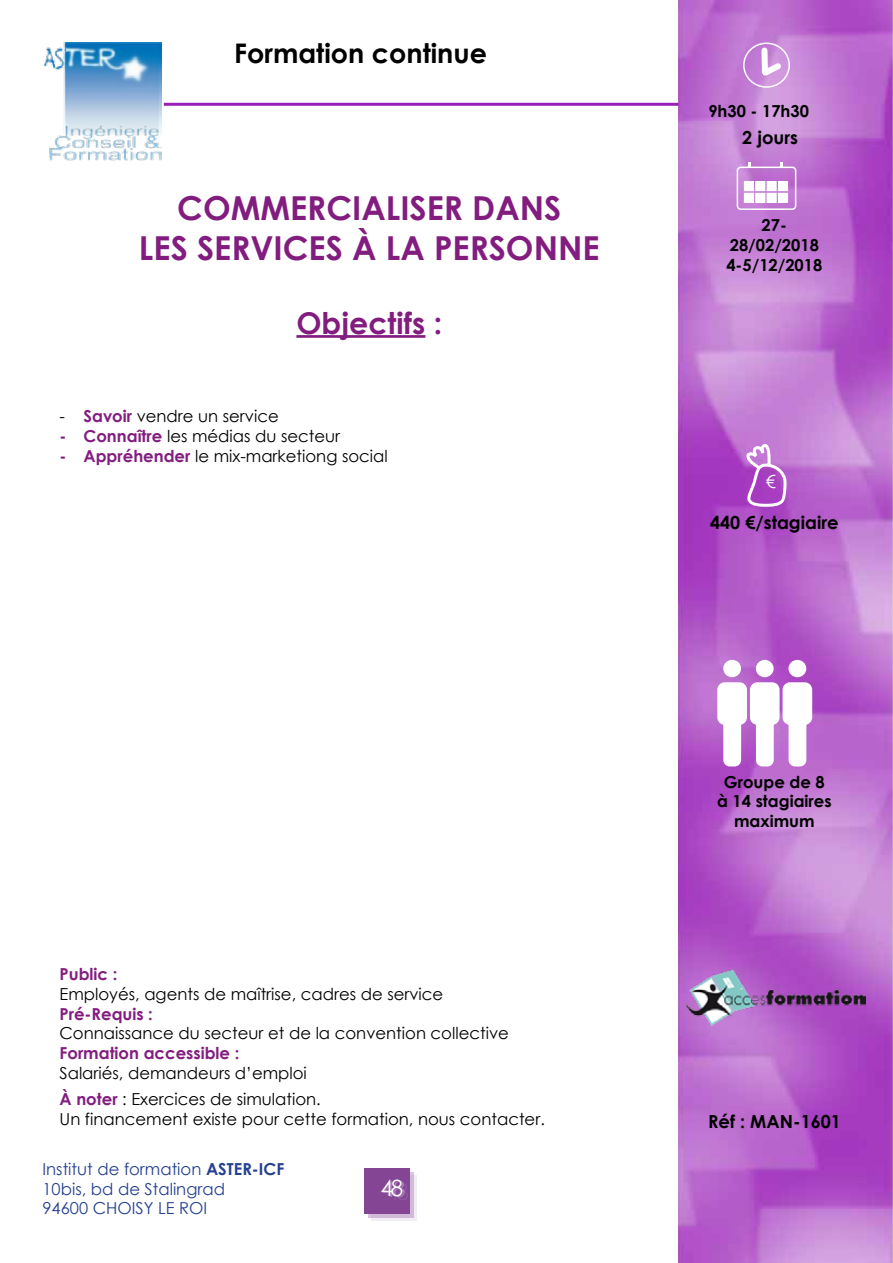
<style>
.page{position:relative;width:893px;height:1263px;background:#fff}
.page>*{position:absolute;margin:0;border:0;box-sizing:border-box;transform-origin:0 0}
.t1{font:700 33px/39.6px "Century Gothic";color:#821d7f;text-align:center}
.t2{font:700 30px "Century Gothic";color:#821d7f}
.t3{font:700 27px "Century Gothic";color:#000}
.t4{font:22.5px "Century Gothic";color:#fff}
.t5{font:22.5px "Minion Pro";color:#fff}
.t6{font:700 18px "Century Gothic";color:#000}
.t7{font:18px "Century Gothic";color:#fff}
.t8{font:16.5px/19.8px "Century Gothic";color:#000}
.t9{font:16.5px/19.8px "Century Gothic";color:#25408f}
.t10{font:700 16.5px/19.8px "Century Gothic";color:#000;text-align:center}
.t11{font:700 16.5px "Century Gothic";color:#821d7f}
.s1{font-weight:700;color:#821d7f}
.s2{font-weight:700}
</style>
<div class="page">
<img style="left:679px;top:0;width:214px;height:1263px">
<div style="left:365px;top:1168px;width:45px;height:45px;background:#834594"></div>
<div style="left:368px;top:1172px;width:46px;height:45px;background:#844694"></div>
<svg style="left:371px;top:1175px;width:45px;height:45px"></svg>
<hr style="left:164px;top:103px;width:515px;height:3px;background:#9820b6">
<div style="left:743px;top:43px;width:47px;height:45px;border:2px solid #fff;border-radius:50%"></div>
<svg style="left:757px;top:44px;width:29px;height:37px"></svg>
<svg style="left:746px;top:445px;width:43px;height:64px"></svg>
<div style="left:737px;top:167px;width:59px;height:43px;border:2px solid #fff;border-radius:3px"></div>
<div style="left:745px;top:182px;width:8px;height:8px;background:#fff"></div>
<div style="left:756px;top:182px;width:9px;height:8px;background:#fff"></div>
<div style="left:755px;top:181px;width:10px;height:10px;border:2px solid #fff"></div>
<div style="left:767px;top:182px;width:9px;height:8px;background:#fff"></div>
<div style="left:766px;top:181px;width:11px;height:10px;border:2px solid #fff"></div>
<div style="left:779px;top:182px;width:8px;height:8px;background:#fff"></div>
<div style="left:745px;top:194px;width:8px;height:8px;background:#fff"></div>
<div style="left:756px;top:194px;width:9px;height:8px;background:#fff"></div>
<div style="left:755px;top:193px;width:10px;height:10px;border:2px solid #fff"></div>
<div style="left:767px;top:194px;width:9px;height:8px;background:#fff"></div>
<div style="left:766px;top:193px;width:11px;height:10px;border:2px solid #fff"></div>
<div style="left:779px;top:194px;width:8px;height:8px;background:#fff"></div>
<div style="left:724px;top:661px;width:16px;height:15px;background:#fff;border-radius:50%"></div>
<div style="left:723px;top:660px;width:18px;height:17px;border:2px solid #fff;border-radius:50%"></div>
<div style="left:757px;top:661px;width:16px;height:15px;background:#fff;border-radius:50%"></div>
<div style="left:756px;top:660px;width:18px;height:17px;border:2px solid #fff;border-radius:50%"></div>
<div style="left:789px;top:661px;width:16px;height:15px;background:#fff;border-radius:50%"></div>
<div style="left:788px;top:660px;width:18px;height:17px;border:2px solid #fff;border-radius:50%"></div>
<svg style="left:717px;top:681px;width:96px;height:86px"></svg>
<img style="left:43px;top:43px;width:118px;height:118px">
<hr style="left:296px;top:335px;width:129px;height:3px;background:#821d7f">
<img style="left:684px;top:967px;width:182px;height:58px">
<h3 class="t3" style="left:234px;top:32px;width:254px">Formation continue</h3>
<h1 class="t1" style="left:139px;top:187px;width:462px">COMMERCIALISER DANS<br>LES SERVICES À LA PERSONNE</h1>
<h2 class="t2" style="left:296px;top:300px;width:147px">Objectifs :</h2>
<p class="t8" style="left:60px;top:406px;width:221px">- <span class="s1">Savoir</span> vendre un service</p>
<p class="t8" style="left:60px;top:426px;width:282px"><span class="s1">- Connaître</span> les médias du secteur</p>
<p class="t8" style="left:60px;top:446px;width:330px"><span class="s1">- Appréhender</span> le mix-marketiong social</p>
<p class="t11" style="left:60px;top:961px;width:59px">Public :</p>
<p class="t8" style="left:60px;top:984px;width:385px">Employés, agents de maîtrise, cadres de service</p>
<p class="t11" style="left:60px;top:1001px;width:95px">Pré-Requis :</p>
<p class="t8" style="left:60px;top:1023px;width:451px">Connaissance du secteur et de la convention collective</p>
<p class="t11" style="left:60px;top:1041px;width:181px">Formation accessible :</p>
<p class="t8" style="left:60px;top:1063px;width:249px">Salariés, demandeurs d’emploi</p>
<p class="t8" style="left:60px;top:1089px;width:487px"><span class="s1">À noter</span> : Exercices de simulation.<br>Un financement existe pour cette formation, nous contacter.</p>
<p class="t9" style="left:43px;top:1159px;width:243px">Institut de formation <span class="s2">ASTER-ICF<br></span>10bis, bd de Stalingrad<br>94600 CHOISY LE ROI</p>
<h3 class="t5" style="left:365px;top:1172px;width:23px">48</h3>
<h3 class="t4" style="left:383px;top:1174px;width:28px">4848</h3>
<p class="t10" style="left:708px;top:100px;width:102px">9h30 - 17h30</p>
<p class="t6" style="left:742px;top:124px;width:57px">2 jours</p>
<p class="t10" style="left:726px;top:215px;width:98px">27-<br>28/02/2018<br>4-5/12/2018</p>
<p class="t7" style="left:766px;top:469px;width:11px">€</p>
<p class="t6" style="left:710px;top:509px;width:130px">440 €/stagiaire</p>
<p class="t10" style="left:717px;top:771px;width:116px">Groupe de 8 à 14 stagiaires maximum</p>
<p class="t6" style="left:708px;top:1108px;width:134px">Réf : MAN-1601</p>
</div>
